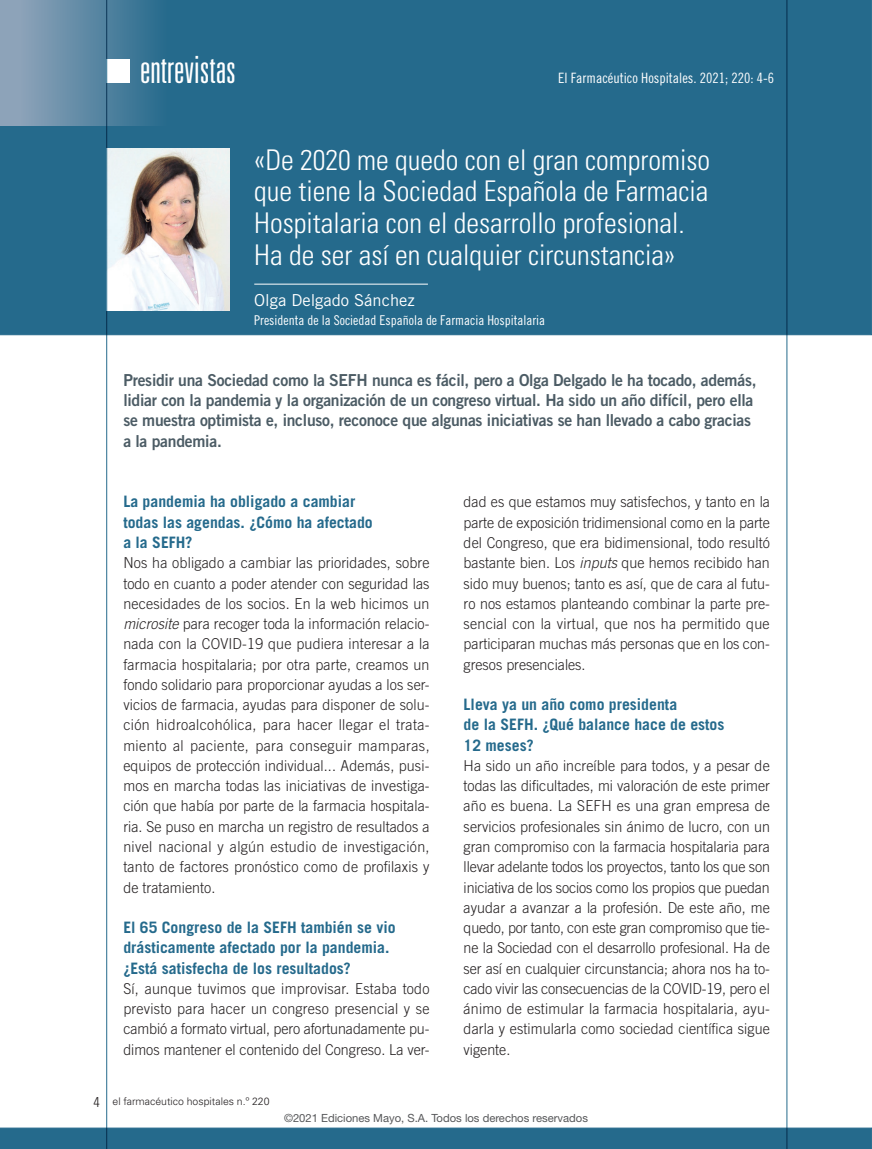
<style>
.page{position:relative;width:872px;height:1149px;background:#fff}
.page>*{position:absolute;margin:0;border:0;box-sizing:border-box;transform-origin:0 0}
.t1{font:300 ultra-condensed 37.5px "Univers LT Std";color:#fff}
.t2{font:300 condensed 28.5px/31.5px "Univers LT Std";color:#fff}
.ENTRADETA_PUBLI{font:16.5px/20.2px "Trade Gothic LT Std Bd 2";letter-spacing:-.015em;color:#4c5c65;scale:.95 1}
.t3{font:16.5px "Trade Gothic LT Std";color:#fff}
.PREGUNTA{font:700 15.75px/20.2px "Trade Gothic LT Std";color:#256a8c}
.TEXT_GENERAL{font:300 15px/20.2px "Trade Gothic LT Std";color:#231f20;text-align:justify;scale:.95 1}
.TEXT_GENERAL_SIN{font:300 15px/20.2px "Trade Gothic LT Std";letter-spacing:.015em;color:#231f20;text-align:justify;scale:.95 1}
.t4{font:14.25px "Trade Gothic LT Std Cn 18";color:#fff}
.t5{font:13.5px "Trade Gothic LT Std Cn 18";color:#fff}
.t6{font:11.25px "Helvetica Neue LT Std";color:#57585a}
.t7{font:300 10.5px "Univers LT Std";color:#231f20}
.s1{font-style:italic}
.s2{font-stretch:condensed;font-size:14.25px}
</style>
<div class="page">
<div style="left:0;top:1127px;width:872px;height:21px;background:#256a8c"></div>
<div style="left:0;top:0;width:872px;height:335px;background:#256a8c"></div>
<div style="left:21px;top:0;width:147px;height:125px;background:linear-gradient(to right,#8ca2b8,#25698b)"></div>
<div style="left:0;top:0;width:21px;height:125px;background:#8da3b9"></div>
<hr style="left:786px;top:0;width:1px;height:1148px;background:#256a8c">
<div style="left:106px;top:59px;width:24px;height:24px;background:#fff"></div>
<hr style="left:254px;top:284px;width:174px;height:1px;background:#fff">
<img style="left:107px;top:149px;width:122px;height:161px">
<hr style="left:106px;top:0;width:1px;height:1148px;background:#256a8c">
<h1 class="t1" style="left:140px;top:50px;width:97px">entrevistas</h1>
<p class="t4" style="left:558px;top:69px;width:218px">El Farmacéutico Hospitales. 2021; 220: 4-6</p>
<h2 class="t2" style="left:254px;top:144px;width:457px">«De 2020 me quedo con el gran compromiso que tiene la Sociedad Española de Farmacia Hospitalaria con el desarrollo profesional.<br>Ha de ser así en cualquier circunstancia»</h2>
<p class="t3" style="left:254px;top:290px;width:162px">Olga Delgado Sánchez</p>
<p class="t5" style="left:254px;top:312px;width:292px">Presidenta de la Sociedad Española de Farmacia Hospitalaria</p>
<p class="ENTRADETA_PUBLI" style="left:123px;top:369px;width:668px">Presidir una Sociedad como la SEFH nunca es fácil, pero a Olga Delgado le ha tocado, además, lidiar con la pandemia y la organización de un congreso virtual. Ha sido un año difícil, pero ella se muestra optimista e, incluso, reconoce que algunas iniciativas se han llevado a cabo gracias a la pandemia.</p>
<p class="PREGUNTA" style="left:123px;top:491px;width:251px">La pandemia ha obligado a cambiar todas las agendas. ¿Cómo ha afectado a la SEFH?</p>
<p class="TEXT_GENERAL_SIN" style="left:123px;top:552px;width:324px">Nos ha obligado a cambiar las prioridades, sobre todo en cuanto a poder atender con seguridad las necesidades de los socios. En la web hicimos un <span class="s1">microsite</span> para recoger toda la información relacio&shy;nada con la COVID-19 que pudiera interesar a la farmacia hospitalaria; por otra parte, creamos un fondo solidario para proporcionar ayudas a los ser&shy;vicios de farmacia, ayudas para disponer de solu&shy;ción hidroalcohólica, para hacer llegar el trata&shy;miento al paciente, para conseguir mamparas, equipos de protección individual... Además, pusi&shy;mos en marcha todas las iniciativas de investiga&shy;ción que había por parte de la farmacia hospitala&shy;ria. Se puso en marcha un registro de resultados a nivel nacional y algún estudio de investigación, tanto de factores pronóstico como de profilaxis y de tratamiento.</p>
<p class="PREGUNTA" style="left:123px;top:916px;width:274px">El 65 Congreso de la SEFH también se vio drásticamente afectado por la pandemia. ¿Está satisfecha de los resultados?</p>
<p class="TEXT_GENERAL" style="left:123px;top:977px;width:324px">Sí, aunque tuvimos que improvisar. Estaba todo previsto para hacer un congreso presencial y se cambió a formato virtual, pero afortunadamente pu&shy;dimos mantener el contenido del Congreso. La ver-</p>
<p class="t7" style="left:93px;top:1094px;width:178px"><span class="s2">4</span> el farmacéutico hospitales n.º 220</p>
<p class="TEXT_GENERAL" style="left:463px;top:491px;width:324px">dad es que estamos muy satisfechos, y tanto en la parte de exposición tridimensional como en la parte del Congreso, que era bidimensional, todo resultó bastante bien. Los <span class="s1">inputs</span> que hemos recibido han sido muy buenos; tanto es así, que de cara al futu&shy;ro nos estamos planteando combinar la parte pre&shy;sencial con la virtual, que nos ha permitido que participaran muchas más personas que en los con&shy;gresos presenciales.</p>
<p class="PREGUNTA" style="left:463px;top:694px;width:262px">Lleva ya un año como presidenta<br>de la SEFH. ¿Qué balance hace de estos<br>12 meses?</p>
<p class="TEXT_GENERAL" style="left:463px;top:755px;width:324px">Ha sido un año increíble para todos, y a pesar de todas las dificultades, mi valoración de este primer año es buena. La SEFH es una gran empresa de servicios profesionales sin ánimo de lucro, con un gran compromiso con la farmacia hospitalaria para llevar adelante todos los proyectos, tanto los que son iniciativa de los socios como los propios que puedan ayudar a avanzar a la profesión. De este año, me quedo, por tanto, con este gran compromiso que tie&shy;ne la Sociedad con el desarrollo profesional. Ha de ser así en cualquier circunstancia; ahora nos ha to&shy;cado vivir las consecuencias de la COVID-19, pero el ánimo de estimular la farmacia hospitalaria, ayu&shy;darla y estimularla como sociedad científica sigue vigente.</p>
<p class="t6" style="left:284px;top:1111px;width:305px">©2021 Ediciones Mayo, S.A. Todos los derechos reservados</p>
</div>
